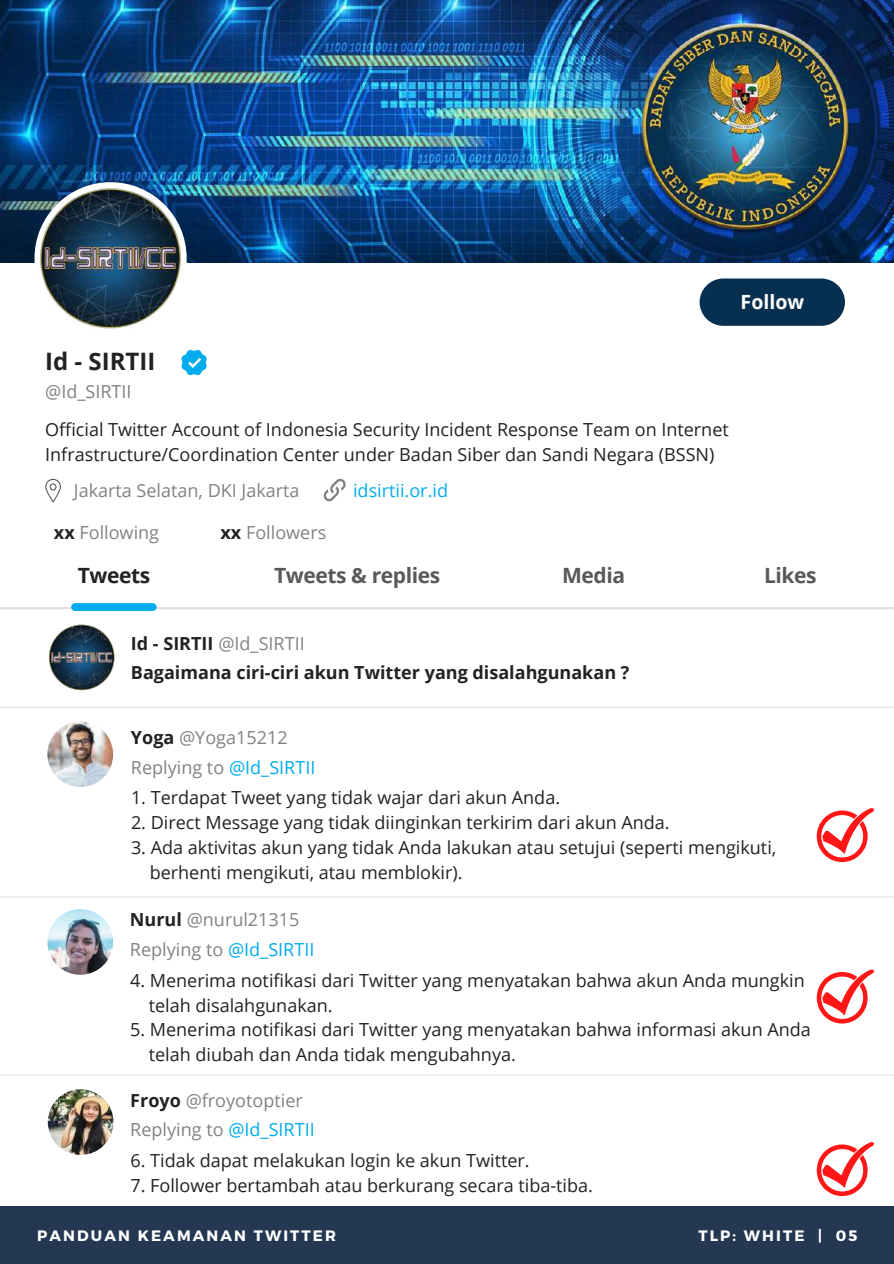
<style>
.page{position:relative;width:894px;height:1264px;background:#fff}
.page>*{position:absolute;margin:0;border:0;box-sizing:border-box;transform-origin:0 0}
.t1{font:700 24px "Open Sans";color:#222}
.t2{font:700 21px "Open Sans";letter-spacing:-.02em;color:#595959}
.t3{font:700 21px "Open Sans";letter-spacing:-.02em;color:#222}
.t4{font:700 19.5px "Open Sans";color:#fff}
.t5{font:18px/24.8px "Open Sans";color:#222}
.t6{font:18px "Open Sans";color:#808285}
.t7{font:700 18px "Open Sans";color:#222}
.t8{font:18px "Open Sans";color:#00acee}
.t9{font:700 15px "Montserrat";letter-spacing:.14em;color:#fff}
.s1{font-weight:700;color:#222}
.s2{color:#00acee}
</style>
<div class="page">
<img style="left:0;top:0;width:893px;height:263px">
<div style="left:699px;top:278px;width:145px;height:48px;background:#073050;border-radius:24px"></div>
<svg style="left:181px;top:350px;width:26px;height:25px"></svg>
<hr style="left:0;top:607px;width:892px;height:2px;background:#dfdfdf">
<div style="left:75px;top:603px;width:78px;height:8px;background:#00acee"></div>
<img style="left:37px;top:185px;width:146px;height:144px">
<svg style="left:45px;top:479px;width:16px;height:23px"></svg>
<svg style="left:323px;top:479px;width:23px;height:22px"></svg>
<img style="left:49px;top:624px;width:66px;height:67px">
<hr style="left:0;top:706px;width:893px;height:2px;background:#dfdfdf">
<hr style="left:1px;top:896px;width:892px;height:1px;background:#dfdfdf">
<img style="left:47px;top:721px;width:66px;height:66px;border-radius:50%">
<img style="left:47px;top:909px;width:66px;height:65px;border-radius:50%">
<hr style="left:0;top:1074px;width:893px;height:1px;background:#dfdfdf">
<div style="left:0;top:1206px;width:893px;height:57px;background:#243851"></div>
<img style="left:48px;top:1089px;width:65px;height:65px;border-radius:50%">
<svg style="left:816px;top:808px;width:57px;height:54px"></svg>
<svg style="left:816px;top:969px;width:57px;height:54px"></svg>
<svg style="left:816px;top:1142px;width:57px;height:53px"></svg>
<h1 class="t1" style="left:45px;top:345px;width:112px">Id - SIRTII</h1>
<p class="t6" style="left:45px;top:378px;width:88px">@Id_SIRTII</p>
<p class="t4" style="left:740px;top:288px;width:65px">Follow</p>
<p class="t5" style="left:45px;top:416px;width:685px">Official Twitter Account of Indonesia Security Incident Response Team on Internet<br>Infrastructure/Coordination Center under Badan Siber dan Sandi Negara (BSSN)</p>
<p class="t6" style="left:74px;top:478px;width:227px">Jakarta Selatan, DKI Jakarta</p>
<p class="t8" style="left:353px;top:478px;width:96px">idsirtii.or.id</p>
<p class="t6" style="left:220px;top:519px;width:107px"><span class="s1">xx</span> Followers</p>
<p class="t6" style="left:54px;top:519px;width:107px"><span class="s1">xx</span> Following</p>
<p class="t3" style="left:78px;top:560px;width:74px">Tweets</p>
<p class="t2" style="left:274px;top:560px;width:167px">Tweets &amp; replies</p>
<p class="t2" style="left:562px;top:560px;width:64px">Media</p>
<p class="t2" style="left:763px;top:560px;width:54px">Likes</p>
<p class="t6" style="left:131px;top:630px;width:175px"><span class="s1">Id - SIRTII</span> @Id_SIRTII</p>
<p class="t7" style="left:131px;top:660px;width:500px">Bagaimana ciri-ciri akun Twitter yang disalahgunakan ?</p>
<p class="t6" style="left:131px;top:724px;width:158px"><span class="s1">Yoga</span> @Yoga15212</p>
<p class="t6" style="left:131px;top:754px;width:186px">Replying to <span class="s2">@Id_SIRTII</span></p>
<p class="t5" style="left:131px;top:785px;width:430px">1. Terdapat Tweet yang tidak wajar dari akun Anda.</p>
<p class="t5" style="left:131px;top:809px;width:540px">2. Direct Message yang tidak diinginkan terkirim dari akun Anda.</p>
<p class="t5" style="left:150px;top:834px;width:628px;text-indent:-19px">3. Ada aktivitas akun yang tidak Anda lakukan atau setujui (seperti mengikuti, berhenti mengikuti, atau memblokir).</p>
<p class="t6" style="left:130px;top:907px;width:171px"><span class="s1">Nurul</span> @nurul21315</p>
<p class="t6" style="left:130px;top:936px;width:186px">Replying to <span class="s2">@Id_SIRTII</span></p>
<p class="t5" style="left:149px;top:967px;width:657px;text-indent:-19px">4. Menerima notifikasi dari Twitter yang menyatakan bahwa akun Anda mungkin telah disalahgunakan.</p>
<p class="t5" style="left:149px;top:1017px;width:663px;text-indent:-19px">5. Menerima notifikasi dari Twitter yang menyatakan bahwa informasi akun Anda telah diubah dan Anda tidak mengubahnya.</p>
<p class="t6" style="left:130px;top:1087px;width:174px"><span class="s1">Froyo</span> @froyotoptier</p>
<p class="t6" style="left:130px;top:1116px;width:186px">Replying to <span class="s2">@Id_SIRTII</span></p>
<p class="t5" style="left:130px;top:1147px;width:400px">6. Tidak dapat melakukan login ke akun Twitter.</p>
<p class="t5" style="left:130px;top:1172px;width:464px">7. Follower bertambah atau berkurang secara tiba-tiba.</p>
<p class="t9" style="left:37px;top:1225px;width:300px">PANDUAN KEAMANAN TWITTER</p>
<p class="t9" style="left:698px;top:1225px;width:160px">TLP: WHITE | 05</p>
</div>
